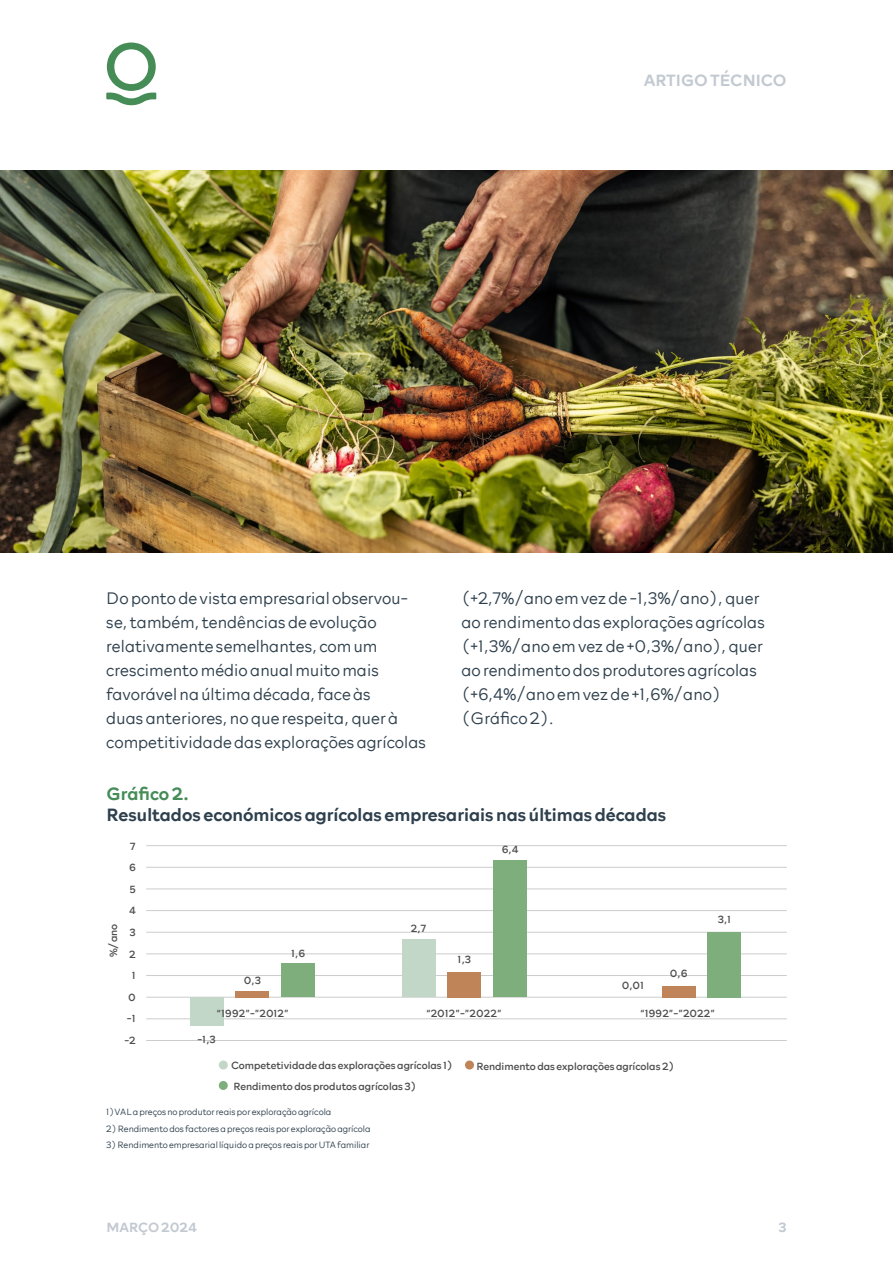
<style>
.page{position:relative;width:893px;height:1263px;background:#fff}
.page>*{position:absolute;margin:0;border:0;box-sizing:border-box;transform-origin:0 0}
.t1{font:500 18px "Rockford Sans";color:#2e404d}
.t2{font:500 18px "Rockford Sans";letter-spacing:-.005em;color:#458c57}
.t3{font:200 16.5px/24px "Rockford Sans";letter-spacing:.005em;color:#2e404d}
.t4{font:500 16.5px "Rockford Sans";color:#c2c9d1}
.t5{font:500 13.5px "Rockford Sans";color:#c2c9d1}
.t6{font:10.5px/21.6px "Rockford Sans";color:#4d4d4d;text-align:right}
.t7{font:200 9px "Rockford Sans";color:#2e404d}
</style>
<div class="page">
<svg style="left:106px;top:43px;width:50px;height:62px"></svg>
<hr style="left:146px;top:845px;width:641px;height:1px;background:#ccc">
<hr style="left:146px;top:867px;width:641px;height:1px;background:#ccc">
<hr style="left:146px;top:888px;width:641px;height:1px;background:#ccc">
<hr style="left:146px;top:910px;width:641px;height:1px;background:#ccc">
<hr style="left:146px;top:932px;width:641px;height:1px;background:#ccc">
<hr style="left:146px;top:953px;width:641px;height:1px;background:#ccc">
<hr style="left:146px;top:975px;width:641px;height:1px;background:#ccc">
<hr style="left:146px;top:997px;width:641px;height:1px;background:#ccc">
<hr style="left:146px;top:1018px;width:641px;height:1px;background:#ccc">
<hr style="left:146px;top:1040px;width:641px;height:1px;background:#ccc">
<div style="left:281px;top:964px;width:34px;height:33px;background:#7eae7c"></div>
<div style="left:236px;top:991px;width:33px;height:6px;background:#bf8457"></div>
<div style="left:190px;top:997px;width:34px;height:28px;background:#c2d7c7"></div>
<div style="left:493px;top:860px;width:34px;height:137px;background:#7eae7c"></div>
<div style="left:448px;top:972px;width:33px;height:25px;background:#bf8457"></div>
<div style="left:402px;top:940px;width:34px;height:57px;background:#c2d7c7"></div>
<div style="left:708px;top:932px;width:33px;height:65px;background:#7eae7c"></div>
<div style="left:662px;top:986px;width:34px;height:11px;background:#bf8457"></div>
<div style="left:219px;top:1060px;width:9px;height:9px;background:#c2d7c7;border-radius:50%"></div>
<div style="left:465px;top:1060px;width:9px;height:9px;background:#bf8457;border-radius:50%"></div>
<div style="left:219px;top:1081px;width:9px;height:9px;background:#7eae7c;border-radius:50%"></div>
<img style="left:0;top:170px;width:893px;height:383px">
<p class="t4" style="left:644px;top:68px;width:144px">ARTIGO TÉCNICO</p>
<p class="t3" style="left:461px;top:585px;width:305px">(+2,7%/ano em vez de -1,3%/ano), quer ao rendimento das explorações agrícolas (+1,3%/ano em vez de +0,3%/ano), quer ao rendimento dos produtores agrícolas (+6,4%/ano em vez de +1,6%/ano) (Gráfico 2).</p>
<p class="t3" style="left:106px;top:585px;width:321px">Do ponto de vista empresarial observou&shy;se, também, tendências de evolução relativamente semelhantes, com um crescimento médio anual muito mais favorável na última década, face às<br>duas anteriores, no que respeita, quer à competitividade das explorações agrícolas</p>
<p class="t2" style="left:107px;top:780px;width:84px">Gráfico 2.</p>
<p class="t1" style="left:107px;top:802px;width:561px">Resultados económicos agrícolas empresariais nas últimas décadas</p>
<p class="t6" style="left:124px;top:834px;width:13px">7<br>6<br>5<br>4<br>3<br>2<br>1<br>0 -1 -2</p>
<p class="t6" style="left:102px;top:957px;width:35px;rotate:-90deg">%/ano</p>
<p class="t6" style="left:244px;top:968px;width:19px">0,3</p>
<p class="t6" style="left:291px;top:942px;width:15px">1,6</p>
<p class="t6" style="left:217px;top:1002px;width:74px">“1992”-”2012”</p>
<p class="t6" style="left:197px;top:1028px;width:20px">-1,3</p>
<p class="t6" style="left:411px;top:916px;width:17px">2,7</p>
<p class="t6" style="left:502px;top:837px;width:18px">6,4</p>
<p class="t6" style="left:458px;top:948px;width:15px">1,3</p>
<p class="t6" style="left:426px;top:1002px;width:77px">“2012”-”2022”</p>
<p class="t6" style="left:670px;top:962px;width:19px">0,6</p>
<p class="t6" style="left:718px;top:907px;width:15px">3,1</p>
<p class="t6" style="left:622px;top:974px;width:24px">0,01</p>
<p class="t6" style="left:640px;top:1002px;width:76px">“1992”-”2022”</p>
<p class="t6" style="left:231px;top:1053px;width:223px">Competetividade das explorações agrícolas 1)</p>
<p class="t6" style="left:476px;top:1054px;width:199px">Rendimento das explorações agrícolas 2)</p>
<p class="t6" style="left:233px;top:1075px;width:184px">Rendimento dos produtos agrícolas 3)</p>
<p class="t7" style="left:106px;top:1105px;width:227px">1)VAL a preços no produtor reais por exploração agrícola</p>
<p class="t7" style="left:106px;top:1122px;width:266px">2) Rendimento dos factores a preços reais por exploração agrícola</p>
<p class="t7" style="left:106px;top:1138px;width:265px">3) Rendimento empresarial líquido a preços reais por UTA familiar</p>
<p class="t5" style="left:107px;top:1217px;width:92px">MARÇO 2024</p>
<p class="t5" style="left:779px;top:1217px;width:10px">3</p>
</div>
